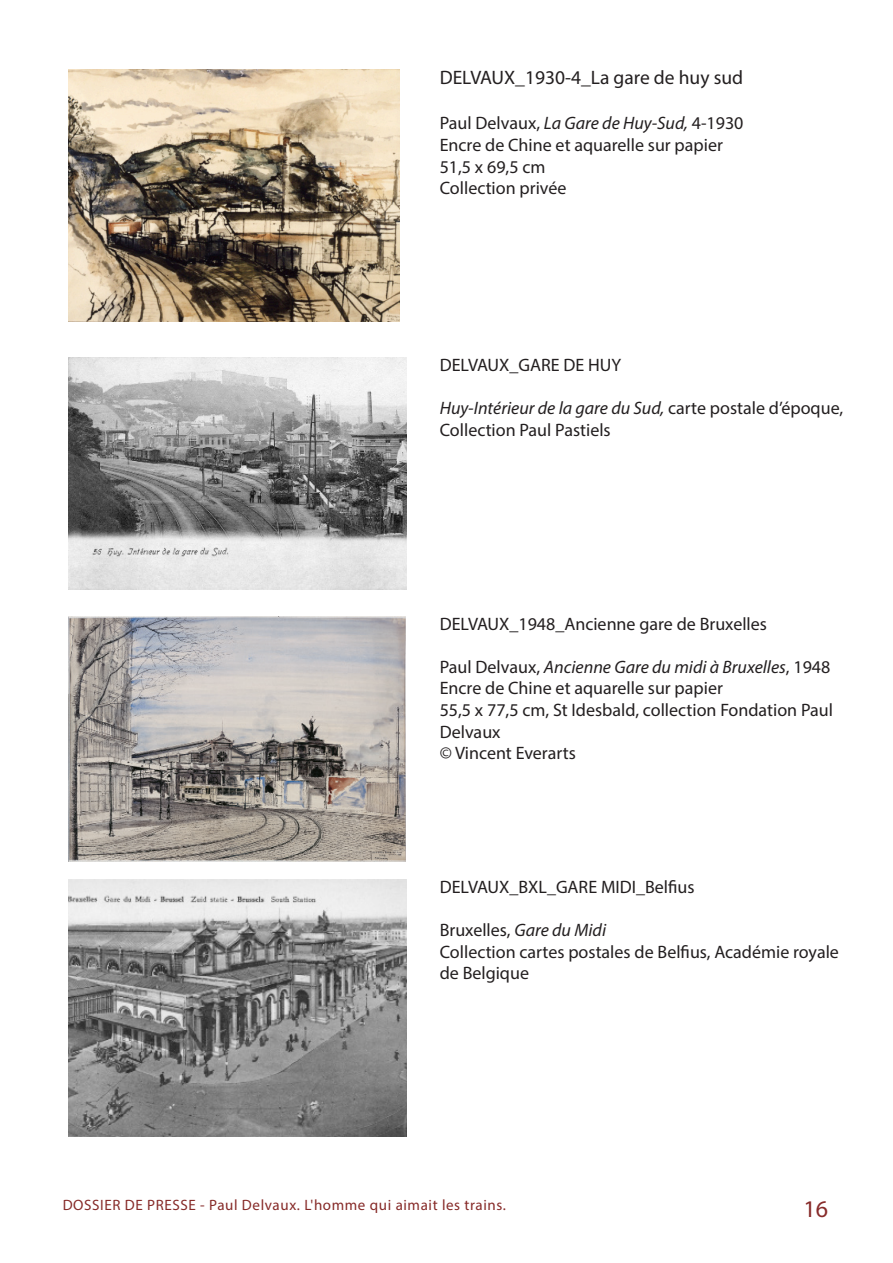
<style>
.page{position:relative;width:893px;height:1263px;background:#fff}
.page>*{position:absolute;margin:0;border:0;box-sizing:border-box;transform-origin:0 0}
.t1{font:24px "Myriad Pro";color:#872b2a}
.t2{font:19.5px "Myriad Pro";color:#231f20}
.t3{font:18px/21.6px "Myriad Pro";color:#231f20}
.t4{font:italic 18px "Myriad Pro";color:#231f20}
.t5{font:15px "Myriad Pro";letter-spacing:.04em;color:#862a28}
.s1{font-style:italic}
.s2{font-style:normal}
</style>
<div class="page">
<img style="left:69px;top:70px;width:330px;height:251px">
<img style="left:69px;top:357px;width:337px;height:232px">
<img style="left:69px;top:616px;width:336px;height:245px">
<img style="left:69px;top:879px;width:338px;height:257px">
<p class="t2" style="left:440px;top:66px;width:305px">DELVAUX_1930-4_La gare de huy sud</p>
<p class="t3" style="left:440px;top:112px;width:305px">Paul Delvaux, <span class="s1">La Gare de Huy-Sud,</span> 4-1930</p>
<p class="t3" style="left:440px;top:134px;width:285px">Encre de Chine et aquarelle sur papier</p>
<p class="t3" style="left:440px;top:155px;width:107px">51,5 x 69,5 cm</p>
<p class="t3" style="left:440px;top:177px;width:128px">Collection privée</p>
<p class="t3" style="left:440px;top:354px;width:183px">DELVAUX_GARE DE HUY</p>
<p class="t3" style="left:440px;top:397px;width:405px"><span class="s1">Huy-Intérieur de la gare du Sud,</span> carte postale d’époque,<br>Collection Paul Pastiels</p>
<p class="t3" style="left:440px;top:612px;width:329px">DELVAUX_1948_Ancienne gare de Bruxelles</p>
<p class="t4" style="left:440px;top:656px;width:392px"><span class="s2">Paul Delvaux,</span> Ancienne Gare du midi à Bruxelles<span class="s2">, 1948</span></p>
<p class="t3" style="left:440px;top:677px;width:285px">Encre de Chine et aquarelle sur papier</p>
<p class="t3" style="left:440px;top:699px;width:395px">55,5 x 77,5 cm, St Idesbald, collection Fondation Paul<br>Delvaux</p>
<p class="t3" style="left:440px;top:742px;width:138px">© Vincent Everarts</p>
<p class="t3" style="left:440px;top:876px;width:256px">DELVAUX_BXL_GARE MIDI_Belfius</p>
<p class="t3" style="left:440px;top:919px;width:168px">Bruxelles, <span class="s1">Gare du Midi</span></p>
<p class="t3" style="left:440px;top:940px;width:401px">Collection cartes postales de Belfius, Académie royale de Belgique</p>
<p class="t5" style="left:63px;top:1196px;width:445px">DOSSIER DE PRESSE - Paul Delvaux. L'homme qui aimait les trains.</p>
<p class="t1" style="left:803px;top:1194px;width:26px">16</p>
</div>
